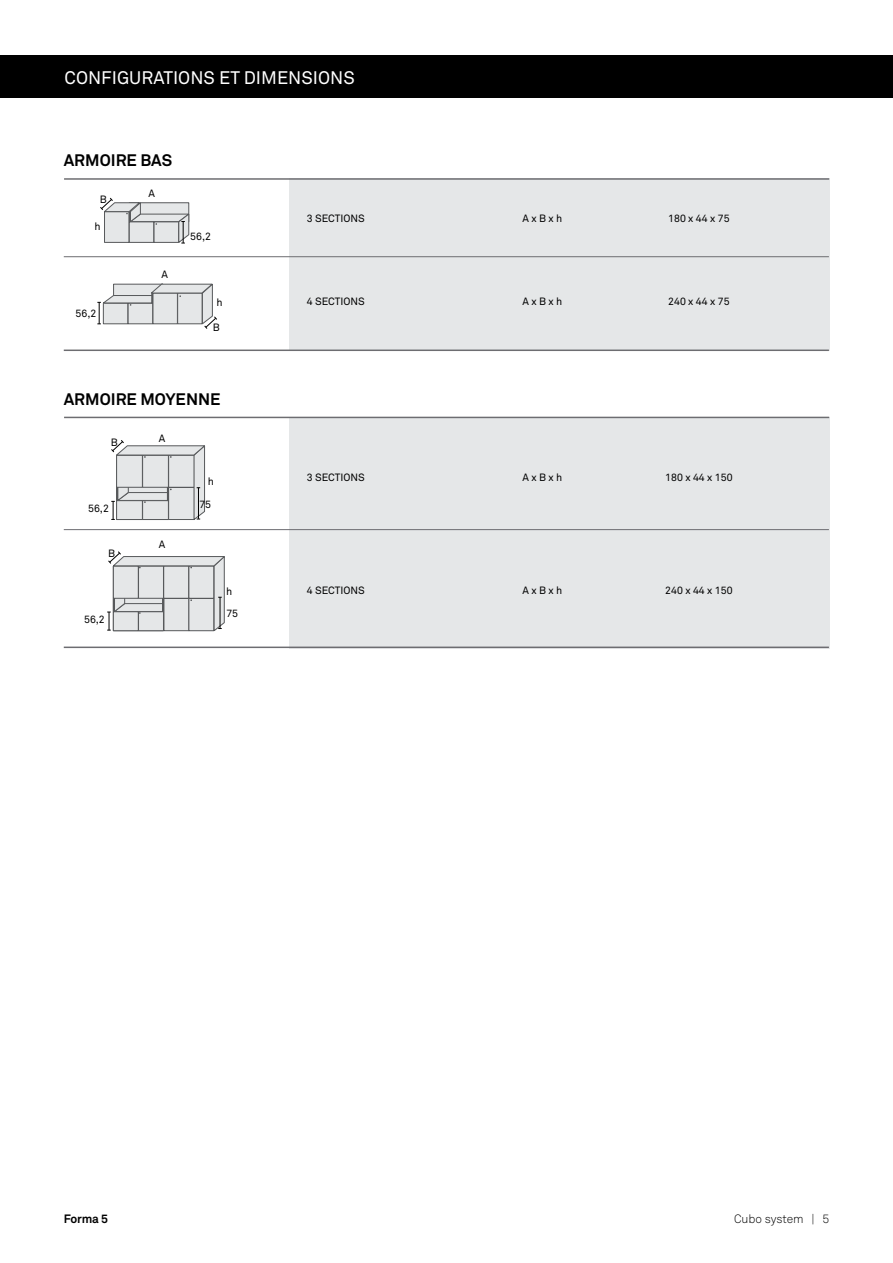
<style>
.page{position:relative;width:893px;height:1263px;background:#fff}
.page>*{position:absolute;margin:0;border:0;box-sizing:border-box;transform-origin:0 0}
.t1{font:18px "Akkurat";color:#fff}
.t2{font:700 16.5px "Akkurat";color:#000}
.t3{font:300 12px "Akkurat";letter-spacing:-.005em;color:#000}
.t4{font:700 12px "Akkurat";letter-spacing:-.02em;color:#000}
.t5{font:10.5px "Akkurat";color:#000}
</style>
<div class="page">
<div style="left:0;top:55px;width:893px;height:43px;background:#000"></div>
<div style="left:289px;top:179px;width:540px;height:172px;background:#e5e7e8"></div>
<div style="left:289px;top:417px;width:540px;height:231px;background:#e5e7e8"></div>
<hr style="left:64px;top:256px;width:765px;height:1px;background:#6d6d71">
<hr style="left:64px;top:529px;width:765px;height:1px;background:#6d6d71">
<hr style="left:64px;top:178px;width:765px;height:2px;background:#6d6d71">
<hr style="left:64px;top:417px;width:765px;height:1px;background:#6d6d71">
<hr style="left:64px;top:350px;width:765px;height:1px;background:#6d6d71">
<hr style="left:64px;top:647px;width:765px;height:1px;background:#6d6d71">
<svg style="left:100px;top:198px;width:90px;height:46px"></svg>
<svg style="left:97px;top:283px;width:120px;height:46px"></svg>
<svg style="left:111px;top:440px;width:94px;height:80px;background:#d5d7d7"></svg>
<svg style="left:107px;top:551px;width:118px;height:80px;background:#d6d8d9"></svg>
<h1 class="t1" style="left:65px;top:66px;width:292px">CONFIGURATIONS ET DIMENSIONS</h1>
<h2 class="t2" style="left:64px;top:150px;width:110px">ARMOIRE BAS</h2>
<p class="t5" style="left:100px;top:193px;width:9px">B</p>
<p class="t5" style="left:95px;top:219px;width:8px">h</p>
<p class="t5" style="left:76px;top:306px;width:22px">56,2</p>
<p class="t5" style="left:149px;top:187px;width:8px">A</p>
<p class="t5" style="left:162px;top:268px;width:8px">A</p>
<p class="t5" style="left:190px;top:230px;width:22px">56,2</p>
<p class="t5" style="left:216px;top:296px;width:8px">h</p>
<p class="t5" style="left:213px;top:321px;width:9px">B</p>
<h2 class="t2" style="left:64px;top:389px;width:158px">ARMOIRE MOYENNE</h2>
<p class="t5" style="left:111px;top:435px;width:9px">B</p>
<p class="t5" style="left:159px;top:431px;width:8px">A</p>
<p class="t5" style="left:208px;top:475px;width:8px">h</p>
<p class="t5" style="left:88px;top:502px;width:22px">56,2</p>
<p class="t5" style="left:199px;top:498px;width:13px">75</p>
<p class="t5" style="left:108px;top:547px;width:9px">B</p>
<p class="t5" style="left:159px;top:538px;width:8px">A</p>
<p class="t5" style="left:226px;top:585px;width:8px">h</p>
<p class="t5" style="left:84px;top:613px;width:22px">56,2</p>
<p class="t5" style="left:226px;top:607px;width:13px">75</p>
<p class="t5" style="left:307px;top:212px;width:59px">3 SECTIONS</p>
<p class="t5" style="left:307px;top:295px;width:59px">4 SECTIONS</p>
<p class="t5" style="left:307px;top:471px;width:59px">3 SECTIONS</p>
<p class="t5" style="left:307px;top:584px;width:59px">4 SECTIONS</p>
<p class="t5" style="left:523px;top:212px;width:41px">A x B x h</p>
<p class="t5" style="left:668px;top:212px;width:63px">180 x 44 x 75</p>
<p class="t5" style="left:523px;top:295px;width:41px">A x B x h</p>
<p class="t5" style="left:668px;top:295px;width:63px">240 x 44 x 75</p>
<p class="t5" style="left:523px;top:471px;width:41px">A x B x h</p>
<p class="t5" style="left:665px;top:471px;width:69px">180 x 44 x 150</p>
<p class="t5" style="left:523px;top:584px;width:41px">A x B x h</p>
<p class="t5" style="left:665px;top:584px;width:69px">240 x 44 x 150</p>
<p class="t4" style="left:64px;top:1211px;width:46px">Forma 5</p>
<p class="t3" style="left:734px;top:1211px;width:97px">Cubo system | 5</p>
</div>
